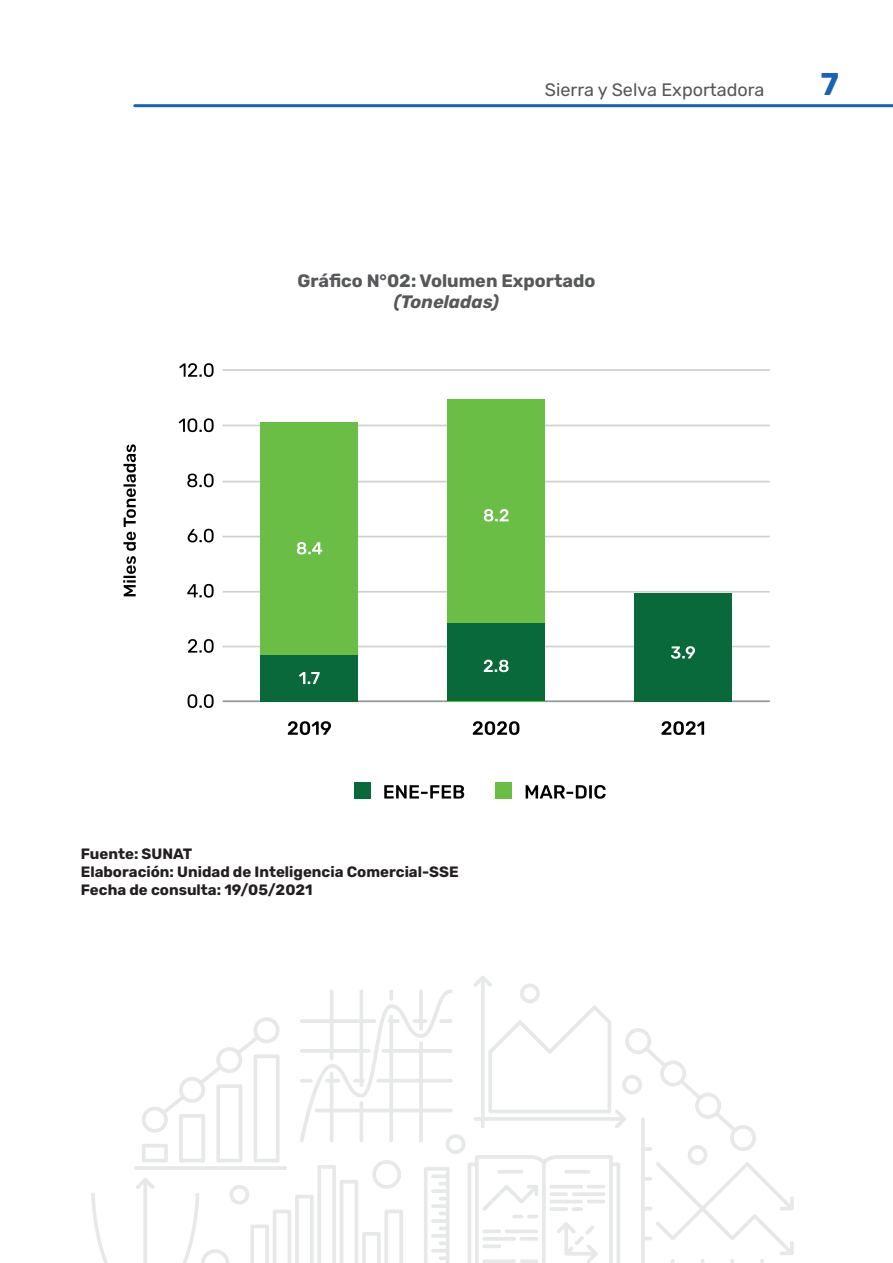
<style>
.page{position:relative;width:893px;height:1263px;background:#fff}
.page>*{position:absolute;margin:0;border:0;box-sizing:border-box;transform-origin:0 0}
.t1{font:700 31.5px "Rubik";color:#1a63b0}
.t2{font:700 18px "Rubik";color:#57585a}
.t3{font:18px "Rubik";color:#57585a}
.t4{font:italic 700 18px "Rubik";color:#57585a}
.t5{font:700 15px/18px "Rubik";color:#231f20}
</style>
<div class="page">
<hr style="left:135px;top:104px;width:758px;height:3px;background:#1a63b0">
<svg style="left:91px;top:976px;width:703px;height:287px"></svg>
<svg style="left:179px;top:363px;width:35px;height:14px"></svg>
<svg style="left:179px;top:418px;width:35px;height:14px"></svg>
<svg style="left:187px;top:474px;width:27px;height:13px"></svg>
<svg style="left:188px;top:529px;width:26px;height:13px"></svg>
<svg style="left:187px;top:584px;width:27px;height:14px"></svg>
<svg style="left:188px;top:639px;width:26px;height:14px"></svg>
<svg style="left:188px;top:694px;width:26px;height:14px"></svg>
<hr style="left:223px;top:425px;width:547px;height:1px;background:#cfd1d0">
<hr style="left:223px;top:369px;width:547px;height:2px;background:#cfd1d0">
<hr style="left:223px;top:481px;width:547px;height:1px;background:#cfd1d0">
<hr style="left:223px;top:536px;width:547px;height:1px;background:#cfd1d0">
<hr style="left:223px;top:591px;width:547px;height:2px;background:#cfd1d0">
<hr style="left:223px;top:646px;width:547px;height:1px;background:#cfd1d0">
<hr style="left:223px;top:700px;width:547px;height:2px;background:#949695">
<svg style="left:288px;top:721px;width:43px;height:14px"></svg>
<div style="left:261px;top:422px;width:97px;height:279px;background:#6abd45"></div>
<div style="left:261px;top:655px;width:97px;height:46px;background:#0a693a"></div>
<svg style="left:297px;top:542px;width:25px;height:12px"></svg>
<svg style="left:299px;top:672px;width:21px;height:12px"></svg>
<svg style="left:661px;top:721px;width:43px;height:14px"></svg>
<div style="left:634px;top:593px;width:98px;height:108px;background:#0a693a"></div>
<svg style="left:671px;top:646px;width:24px;height:13px"></svg>
<svg style="left:473px;top:721px;width:46px;height:14px"></svg>
<div style="left:448px;top:399px;width:97px;height:302px;background:#6abd45"></div>
<div style="left:448px;top:623px;width:97px;height:78px;background:#0a693a"></div>
<svg style="left:484px;top:509px;width:25px;height:12px"></svg>
<svg style="left:484px;top:660px;width:25px;height:12px"></svg>
<svg style="left:123px;top:444px;width:13px;height:152px"></svg>
<div style="left:354px;top:782px;width:17px;height:16px;background:#0a693a"></div>
<svg style="left:384px;top:785px;width:80px;height:13px"></svg>
<div style="left:495px;top:782px;width:17px;height:16px;background:#6abd45"></div>
<svg style="left:526px;top:785px;width:80px;height:14px"></svg>
<p class="t3" style="left:545px;top:79px;width:221px">Sierra y Selva Exportadora</p>
<h1 class="t1" style="left:821px;top:67px;width:20px">7</h1>
<p class="t2" style="left:298px;top:271px;width:299px">Gráfico N°02: Volumen Exportado</p>
<p class="t4" style="left:394px;top:292px;width:107px">(Toneladas)</p>
<p class="t5" style="left:81px;top:846px;width:379px">Fuente: SUNAT<br>Elaboración: Unidad de Inteligencia Comercial-SSE<br>Fecha de consulta: 19/05/2021</p>
</div>
